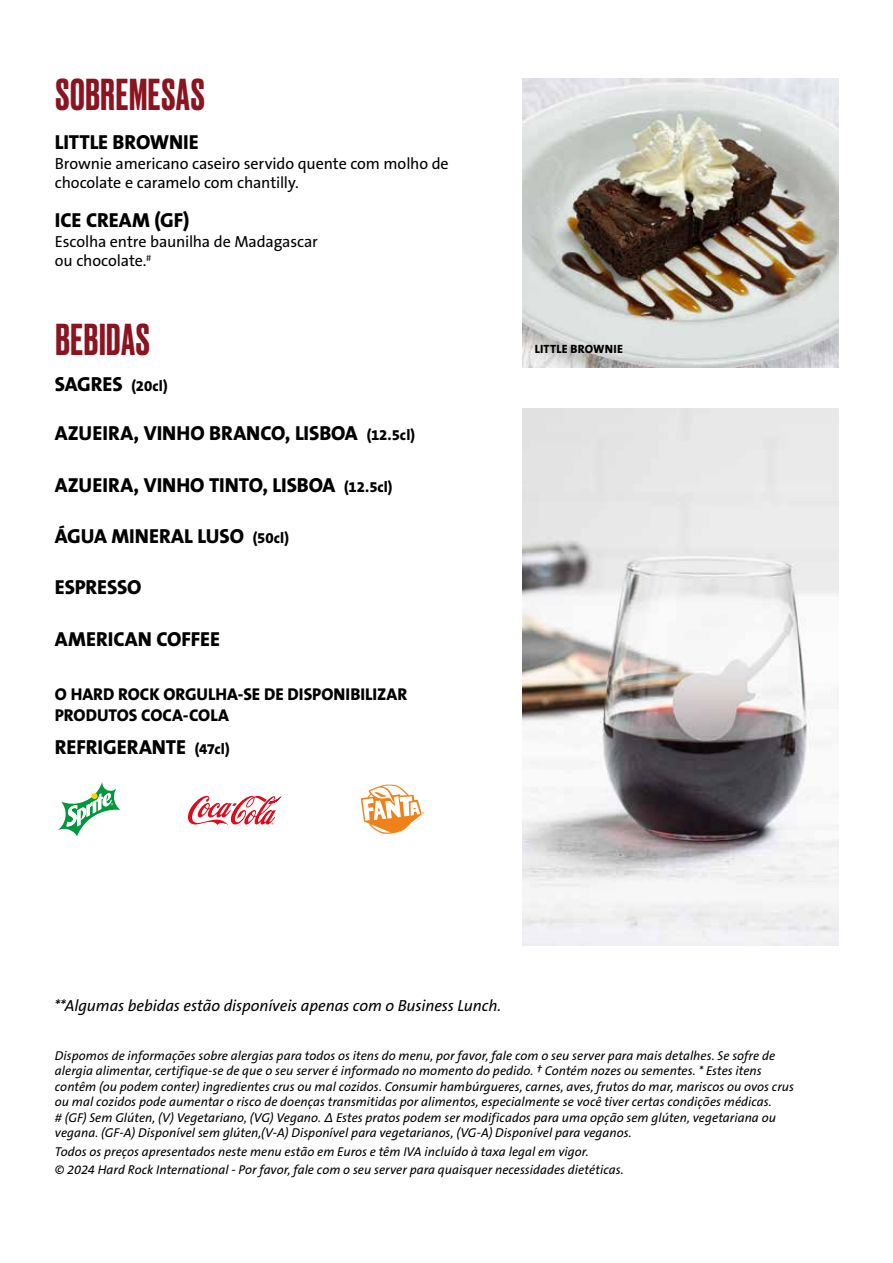
<style>
.page{position:relative;width:893px;height:1263px;background:#fff}
.page>*{position:absolute;margin:0;border:0;box-sizing:border-box;transform-origin:0 0}
.t1{font:500 42px "Druk";letter-spacing:.02em;color:#8a141f}
.t2{font:800 20.4px "The Sans B8";color:#000}
.t3{font:800 17.1px/21px "The Sans B8";color:#000}
.t4{font:16.05px/19.4px "The Sans B5 Plain";letter-spacing:-.01em;color:#000}
.t5{font:italic 16.05px "The Sans B5 Plain";letter-spacing:-.005em;color:#000}
.t6{font:italic 12.9px/15.5px "The Sans B5 Plain";letter-spacing:.005em;color:#000}
.t7{font:800 12px "The Sans B8";letter-spacing:.015em;color:#000}
.s1{font-size:15px}
</style>
<div class="page">
<img style="left:523px;top:408px;width:315px;height:537px">
<img style="left:523px;top:79px;width:315px;height:288px">
<svg style="left:58px;top:781px;width:63px;height:55px"></svg>
<svg style="left:361px;top:784px;width:63px;height:50px"></svg>
<svg style="left:188px;top:796px;width:94px;height:29px"></svg>
<h1 class="t1" style="left:55px;top:66px;width:151px">SOBREMESAS</h1>
<h2 class="t2" style="left:55px;top:132px;width:145px">LITTLE BROWNIE</h2>
<p class="t4" style="left:55px;top:154px;width:395px">Brownie americano caseiro servido quente com molho de chocolate e caramelo com chantilly.</p>
<h2 class="t2" style="left:55px;top:210px;width:136px">ICE CREAM (GF)</h2>
<p class="t4" style="left:55px;top:232px;width:265px">Escolha entre baunilha de Madagascar ou chocolate.<sup>#</sup></p>
<h1 class="t1" style="left:55px;top:310px;width:96px">BEBIDAS</h1>
<h2 class="t2" style="left:55px;top:373px;width:114px">SAGRES <span class="s1">(20cl)</span></h2>
<h2 class="t2" style="left:55px;top:423px;width:362px">AZUEIRA, VINHO BRANCO, LISBOA <span class="s1">(12.5cl)</span></h2>
<h2 class="t2" style="left:55px;top:474px;width:339px">AZUEIRA, VINHO TINTO, LISBOA <span class="s1">(12.5cl)</span></h2>
<h2 class="t2" style="left:55px;top:525px;width:236px">ÁGUA MINERAL LUSO <span class="s1">(50cl)</span></h2>
<h2 class="t2" style="left:55px;top:577px;width:88px">ESPRESSO</h2>
<h2 class="t2" style="left:55px;top:628px;width:167px">AMERICAN COFFEE</h2>
<h3 class="t3" style="left:55px;top:684px;width:354px">O HARD ROCK ORGULHA-SE DE DISPONIBILIZAR<br>PRODUTOS COCA-COLA</h3>
<h2 class="t2" style="left:55px;top:736px;width:176px">REFRIGERANTE <span class="s1">(47cl)</span></h2>
<p class="t7" style="left:535px;top:343px;width:90px">LITTLE BROWNIE</p>
<p class="t5" style="left:54px;top:997px;width:449px">**Algumas bebidas estão disponíveis apenas com o Business Lunch.</p>
<p class="t6" style="left:55px;top:1048px;width:740px">Dispomos de informações sobre alergias para todos os itens do menu, por favor, fale com o seu server para mais detalhes. Se sofre de alergia alimentar, certifique-se de que o seu server é informado no momento do pedido. † Contém nozes ou sementes. * Estes itens contêm (ou podem conter) ingredientes crus ou mal cozidos. Consumir hambúrgueres, carnes, aves, frutos do mar, mariscos ou ovos crus ou mal cozidos pode aumentar o risco de doenças transmitidas por alimentos, especialmente se você tiver certas condições médicas.<br># (GF) Sem Glúten, (V) Vegetariano, (VG) Vegano. ∆ Estes pratos podem ser modificados para uma opção sem glúten, vegetariana ou vegana. (GF-A) Disponível sem glúten,(V-A) Disponível para vegetarianos, (VG-A) Disponível para veganos.</p>
<p class="t6" style="left:55px;top:1142px;width:570px;line-height:18.5px">Todos os preços apresentados neste menu estão em Euros e têm IVA incluído à taxa legal em vigor.<br>© 2024 Hard Rock International - Por favor, fale com o seu server para quaisquer necessidades dietéticas.</p>
</div>
